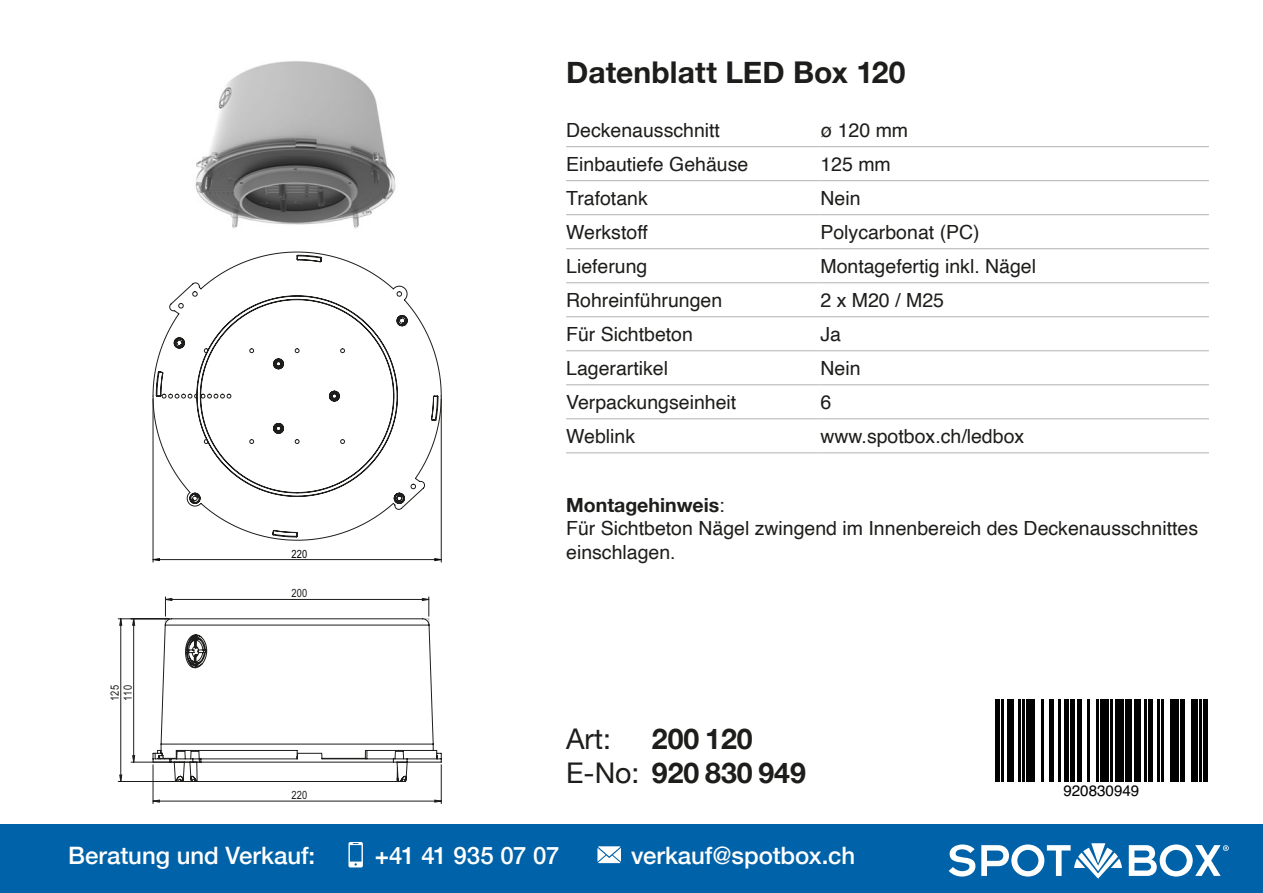
<style>
.page{position:relative;width:1263px;height:893px;background:#fff}
.page>*{position:absolute;margin:0;border:0;box-sizing:border-box;transform-origin:0 0}
.t1{font:700 30px "Helvetica Neue";letter-spacing:.005em;color:#1d1d1b}
.t2{font:28.5px/34.2px "Helvetica Neue";color:#1d1d1b}
.t3{font:700 28.5px "Helvetica Neue";color:#1d1d1b}
.t4{font:500 24px "Helvetica Neue";color:#fff}
.t5{font:500 24px "Helvetica Neue";letter-spacing:-.02em;color:#fff}
.t6{font:19.5px/23.4px "Helvetica";color:#1d1d1b}
.t7{font:700 19.5px "Helvetica Neue";color:#1d1d1b}
.t8{font:15.15px "Helvetica";color:#000}
.t9{font:11.4px "Arial Narrow";color:#1d1d1b}
.t10{font:11.4px "Arial Narrow";color:#020304}
.s1{font-family:"Helvetica";font-weight:400}
.s2{font-weight:700}
</style>
<div class="page">
<hr style="left:566px;top:146px;width:254px;height:1px;background:#b2b2b2">
<hr style="left:820px;top:146px;width:389px;height:1px;background:#b2b2b2">
<hr style="left:566px;top:180px;width:254px;height:1px;background:#b2b2b2">
<hr style="left:820px;top:180px;width:389px;height:1px;background:#b2b2b2">
<hr style="left:566px;top:214px;width:254px;height:1px;background:#b2b2b2">
<hr style="left:820px;top:214px;width:389px;height:1px;background:#b2b2b2">
<hr style="left:566px;top:248px;width:254px;height:1px;background:#b2b2b2">
<hr style="left:820px;top:248px;width:389px;height:1px;background:#b2b2b2">
<hr style="left:566px;top:282px;width:254px;height:1px;background:#b2b2b2">
<hr style="left:820px;top:282px;width:389px;height:1px;background:#b2b2b2">
<hr style="left:566px;top:316px;width:254px;height:1px;background:#b2b2b2">
<hr style="left:820px;top:316px;width:389px;height:1px;background:#b2b2b2">
<hr style="left:566px;top:350px;width:254px;height:1px;background:#b2b2b2">
<hr style="left:820px;top:350px;width:389px;height:1px;background:#b2b2b2">
<hr style="left:566px;top:384px;width:254px;height:1px;background:#b2b2b2">
<hr style="left:820px;top:384px;width:389px;height:1px;background:#b2b2b2">
<hr style="left:566px;top:418px;width:254px;height:1px;background:#b2b2b2">
<hr style="left:820px;top:418px;width:389px;height:1px;background:#b2b2b2">
<hr style="left:566px;top:452px;width:254px;height:1px;background:#b2b2b2">
<hr style="left:820px;top:452px;width:389px;height:1px;background:#b2b2b2">
<hr style="left:153px;top:765px;width:1px;height:39px;background:#1d1d1b">
<hr style="left:441px;top:765px;width:1px;height:39px;background:#1d1d1b">
<hr style="left:131px;top:762px;width:67px;height:1px;background:#1d1d1b">
<hr style="left:118px;top:619px;width:51px;height:1px;background:#1d1d1b">
<hr style="left:118px;top:781px;width:77px;height:1px;background:#1d1d1b">
<svg style="left:154px;top:800px;width:287px;height:2px"></svg>
<svg style="left:133px;top:619px;width:2px;height:143px"></svg>
<svg style="left:120px;top:619px;width:2px;height:162px"></svg>
<svg style="left:152px;top:252px;width:290px;height:530px"></svg>
<img style="left:195px;top:61px;width:201px;height:168px">
<div style="left:0;top:825px;width:1263px;height:68px;background:#0062a8"></div>
<svg style="left:348px;top:842px;width:15px;height:25px"></svg>
<svg style="left:597px;top:846px;width:24px;height:17px"></svg>
<svg style="left:949px;top:844px;width:26px;height:32px"></svg>
<svg style="left:981px;top:843px;width:141px;height:36px"></svg>
<svg style="left:1129px;top:844px;width:100px;height:32px"></svg>
<svg style="left:999px;top:699px;width:203px;height:83px"></svg>
<hr style="left:995px;top:699px;width:4px;height:83px;background:#000">
<hr style="left:1001px;top:699px;width:2px;height:83px;background:#000">
<div style="left:1008px;top:699px;width:6px;height:83px;background:#000"></div>
<hr style="left:1018px;top:699px;width:2px;height:83px;background:#000">
<hr style="left:1022px;top:699px;width:2px;height:83px;background:#000">
<div style="left:1027px;top:699px;width:8px;height:83px;background:#000"></div>
<hr style="left:1041px;top:699px;width:2px;height:83px;background:#000">
<hr style="left:1050px;top:699px;width:4px;height:83px;background:#000">
<hr style="left:1058px;top:699px;width:2px;height:83px;background:#000">
<div style="left:1064px;top:699px;width:5px;height:83px;background:#000"></div>
<hr style="left:1071px;top:699px;width:4px;height:83px;background:#000">
<hr style="left:1077px;top:699px;width:4px;height:83px;background:#000">
<hr style="left:1088px;top:699px;width:2px;height:83px;background:#000">
<hr style="left:1096px;top:699px;width:2px;height:83px;background:#000">
<div style="left:1100px;top:699px;width:9px;height:83px;background:#000"></div>
<hr style="left:1111px;top:699px;width:2px;height:83px;background:#000">
<div style="left:1115px;top:699px;width:8px;height:83px;background:#000"></div>
<div style="left:1125px;top:699px;width:7px;height:83px;background:#000"></div>
<div style="left:1134px;top:699px;width:6px;height:83px;background:#000"></div>
<hr style="left:1144px;top:699px;width:3px;height:83px;background:#000">
<hr style="left:1149px;top:699px;width:4px;height:83px;background:#000">
<hr style="left:1157px;top:699px;width:2px;height:83px;background:#000">
<hr style="left:1161px;top:699px;width:2px;height:83px;background:#000">
<div style="left:1170px;top:699px;width:8px;height:83px;background:#000"></div>
<hr style="left:1180px;top:699px;width:4px;height:83px;background:#000">
<div style="left:1191px;top:699px;width:6px;height:83px;background:#000"></div>
<hr style="left:1199px;top:699px;width:2px;height:83px;background:#000">
<div style="left:1203px;top:699px;width:5px;height:83px;background:#000"></div>
<p class="t9" style="left:106px;top:701px;width:17px;rotate:-90deg">125</p>
<p class="t9" style="left:119px;top:701px;width:17px;rotate:-90deg">110</p>
<p class="t10" style="left:292px;top:545px;width:17px">220</p>
<p class="t9" style="left:292px;top:585px;width:17px">200</p>
<p class="t9" style="left:292px;top:787px;width:17px">220</p>
<h1 class="t1" style="left:566px;top:49px;width:341px">Datenblatt LED Box 120</h1>
<p class="t6" style="left:566px;top:119px;width:155px">Deckenausschnitt</p>
<p class="t6" style="left:820px;top:119px;width:89px">ø 120 mm</p>
<p class="t6" style="left:566px;top:153px;width:184px">Einbautiefe Gehäuse</p>
<p class="t6" style="left:820px;top:153px;width:72px">125 mm</p>
<p class="t6" style="left:566px;top:187px;width:83px">Trafotank</p>
<p class="t6" style="left:820px;top:187px;width:42px">Nein</p>
<p class="t6" style="left:566px;top:221px;width:83px">Werkstoff</p>
<p class="t6" style="left:820px;top:221px;width:161px">Polycarbonat (PC)</p>
<p class="t6" style="left:566px;top:255px;width:83px">Lieferung</p>
<p class="t6" style="left:820px;top:255px;width:217px">Montagefertig inkl. Nägel</p>
<p class="t6" style="left:566px;top:289px;width:158px">Rohreinführungen</p>
<p class="t6" style="left:820px;top:289px;width:125px">2 x M20 / M25</p>
<p class="t6" style="left:566px;top:323px;width:128px">Für Sichtbeton</p>
<p class="t6" style="left:820px;top:323px;width:22px">Ja</p>
<p class="t6" style="left:566px;top:357px;width:103px">Lagerartikel</p>
<p class="t6" style="left:820px;top:357px;width:42px">Nein</p>
<p class="t6" style="left:566px;top:391px;width:172px">Verpackungseinheit</p>
<p class="t6" style="left:820px;top:391px;width:12px">6</p>
<p class="t6" style="left:566px;top:425px;width:70px">Weblink</p>
<p class="t6" style="left:820px;top:425px;width:205px">www.spotbox.ch/ledbox</p>
<p class="t7" style="left:566px;top:490px;width:160px">Montagehinweis<span class="s1">:</span></p>
<p class="t6" style="left:566px;top:517px;width:633px">Für Sichtbeton Nägel zwingend im Innenbereich des Deckenausschnittes einschlagen.</p>
<h2 class="t2" style="left:566px;top:724px;width:241px">Art:<br>E-No: <span class="s2">920 830 949</span></h2>
<h2 class="t3" style="left:652px;top:717px;width:102px">200 120</h2>
<p class="t8" style="left:1063px;top:779px;width:78px">920830949</p>
<p class="t4" style="left:68px;top:836px;width:249px">Beratung und Verkauf:</p>
<p class="t5" style="left:375px;top:836px;width:186px">+41 41 935 07 07</p>
<p class="t4" style="left:631px;top:836px;width:226px">verkauf@spotbox.ch</p>
</div>
